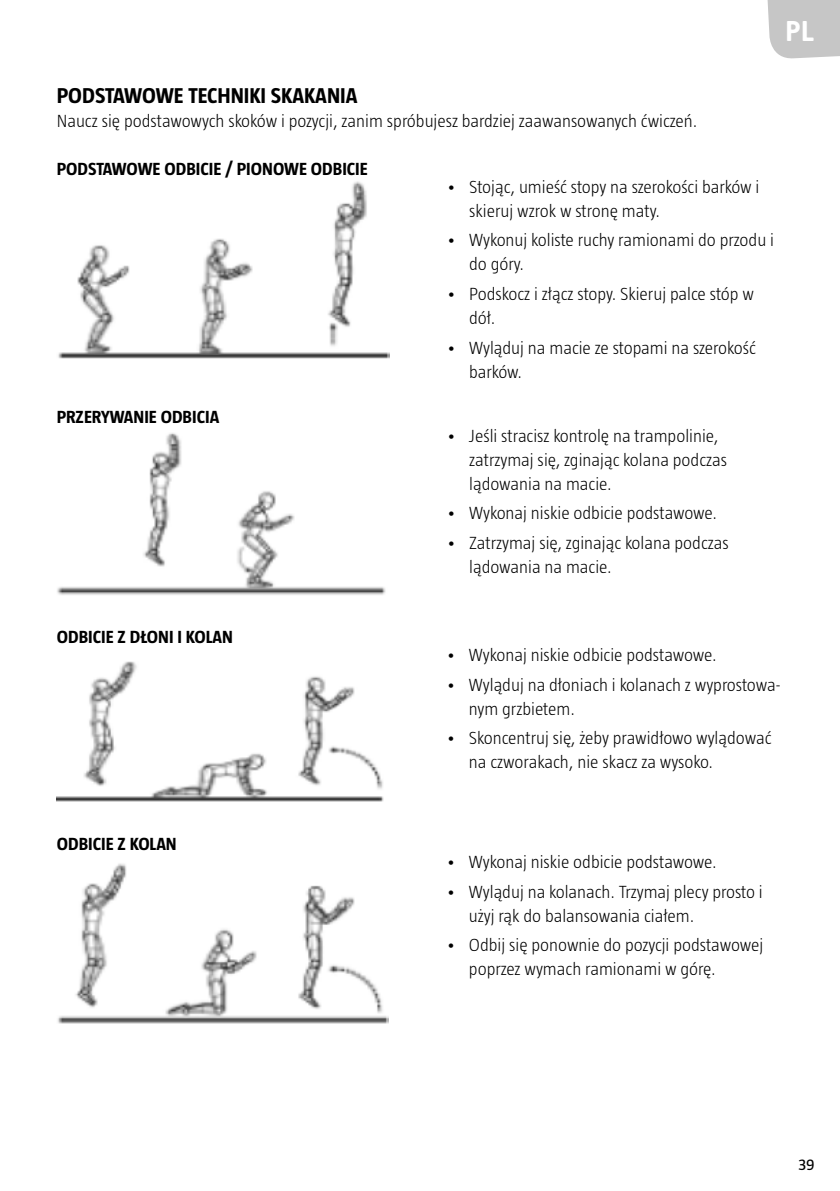
<style>
.page{position:relative;width:840px;height:1191px;background:#fff}
.page>*{position:absolute;margin:0;border:0;box-sizing:border-box;transform-origin:0 0}
.t1{font:700 30px "Creighton Pro";color:#fff}
.t2{font:700 22px "Taz";color:#000}
.t3{font:300 18px/24px "Taz";color:#000}
.t4{font:700 18px "Taz";color:#000}
.t5{font:16px "Taz";color:#000}
</style>
<div class="page">
<svg style="left:767px;top:0;width:72px;height:59px"></svg>
<img style="left:58px;top:181px;width:331px;height:178px">
<img style="left:57px;top:433px;width:329px;height:162px">
<img style="left:57px;top:661px;width:327px;height:141px">
<img style="left:57px;top:863px;width:331px;height:160px">
<h1 class="t1" style="left:785px;top:14px;width:29px">PL</h1>
<p class="t2" style="left:57px;top:83px;width:302px">PODSTAWOWE TECHNIKI SKAKANIA</p>
<p class="t3" style="left:57px;top:108px;width:638px">Naucz się podstawowych skoków i pozycji, zanim spróbujesz bardziej zaawansowanych ćwiczeń.</p>
<p class="t4" style="left:57px;top:158px;width:312px">PODSTAWOWE ODBICIE / PIONOWE ODBICIE</p>
<p class="t3" style="left:469px;top:174px;width:291px;text-indent:-23px">• Stojąc, umieść stopy na szerokości barków i skieruj wzrok w stronę maty.</p>
<p class="t3" style="left:469px;top:228px;width:306px;text-indent:-23px">• Wykonuj koliste ruchy ramionami do przodu i do góry.</p>
<p class="t3" style="left:469px;top:282px;width:286px;text-indent:-23px">• Podskocz i złącz stopy. Skieruj palce stóp w dół.</p>
<p class="t3" style="left:469px;top:335px;width:288px;text-indent:-23px">• Wyląduj na macie ze stopami na szerokość barków.</p>
<p class="t4" style="left:57px;top:407px;width:164px">PRZERYWANIE ODBICIA</p>
<p class="t3" style="left:469px;top:423px;width:259px;text-indent:-23px">• Jeśli stracisz kontrolę na trampolinie, zatrzymaj się, zginając kolana podczas lądowania na macie.</p>
<p class="t3" style="left:446px;top:501px;width:268px">• Wykonaj niskie odbicie podstawowe.</p>
<p class="t3" style="left:469px;top:530px;width:261px;text-indent:-23px">• Zatrzymaj się, zginając kolana podczas lądowania na macie.</p>
<p class="t4" style="left:57px;top:626px;width:178px">ODBICIE Z DŁONI I KOLAN</p>
<p class="t4" style="left:57px;top:833px;width:121px">ODBICIE Z KOLAN</p>
<p class="t3" style="left:446px;top:642px;width:268px">• Wykonaj niskie odbicie podstawowe.</p>
<p class="t3" style="left:468px;top:672px;width:313px;text-indent:-23px">• Wyląduj na dłoniach i kolanach z wyprostowa&shy;nym grzbietem.</p>
<p class="t3" style="left:468px;top:726px;width:304px;text-indent:-23px">• Skoncentruj się, żeby prawidłowo wylądować na czworakach, nie skacz za wysoko.</p>
<p class="t3" style="left:446px;top:849px;width:268px">• Wykonaj niskie odbicie podstawowe.</p>
<p class="t3" style="left:468px;top:879px;width:295px;text-indent:-23px">• Wyląduj na kolanach. Trzymaj plecy prosto i użyj rąk do balansowania ciałem.</p>
<p class="t3" style="left:468px;top:933px;width:296px;text-indent:-23px">• Odbij się ponownie do pozycji podstawowej poprzez wymach ramionami w górę.</p>
<p class="t5" style="left:797px;top:1155px;width:18px">39</p>
</div>
